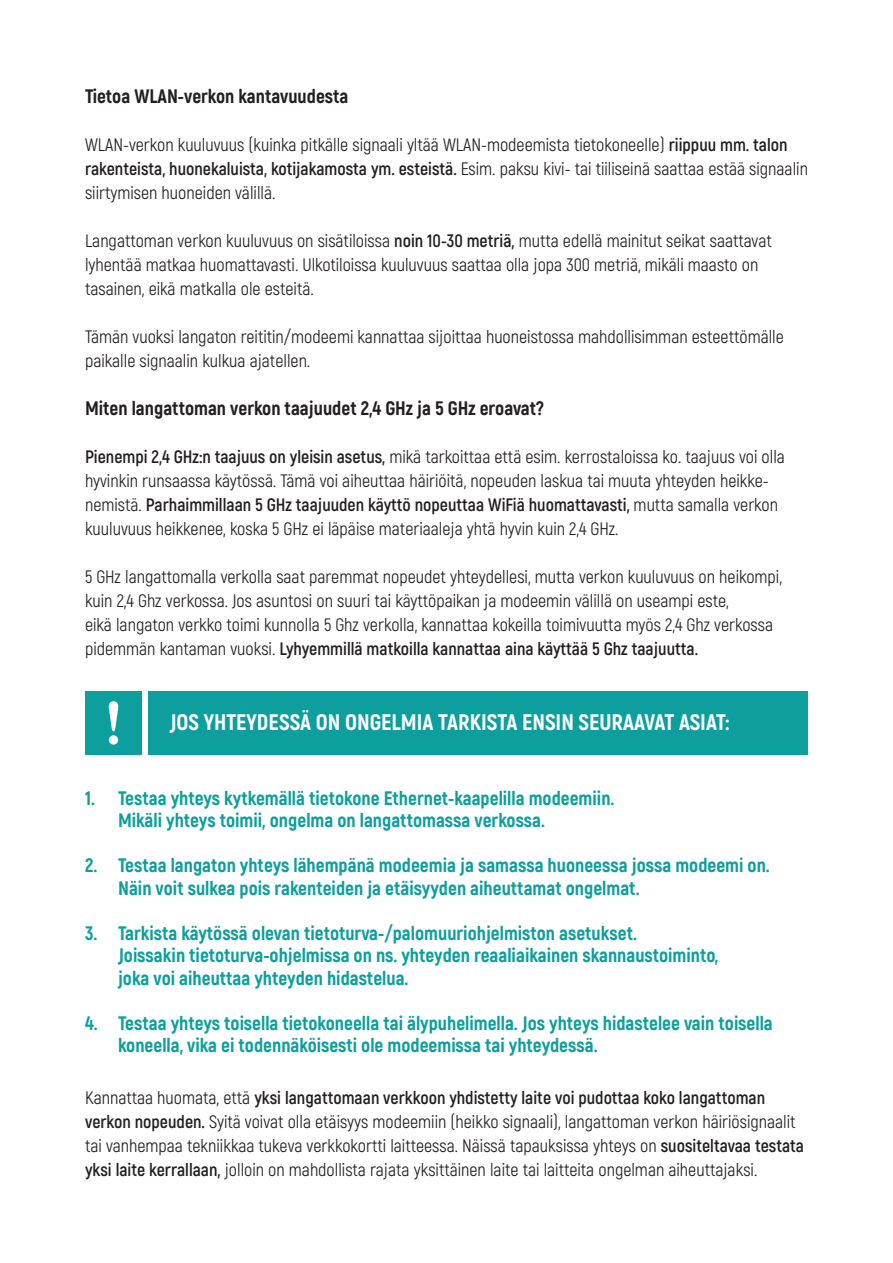
<style>
.page{position:relative;width:893px;height:1263px;background:#fff}
.page>*{position:absolute;margin:0;border:0;box-sizing:border-box;transform-origin:0 0}
.t1{font:800 22.5px "Akrobat";color:#fff}
.t2{font:800 19.5px/22.5px "Akrobat";color:#0c9f9d}
.t3{font:800 19.5px "Akrobat";color:#231f20}
.t4{font:18px/24px "Akrobat";color:#231f20}
.s1{font-weight:700}
</style>
<div class="page">
<div style="left:148px;top:691px;width:660px;height:64px;background:#0c9f9d"></div>
<div style="left:85px;top:691px;width:57px;height:64px;background:#0c9f9d"></div>
<svg style="left:109px;top:701px;width:9px;height:44px"></svg>
<p class="t3" style="left:85px;top:84px;width:265px">Tietoa WLAN-verkon kantavuudesta</p>
<p class="t4" style="left:85px;top:133px;width:724px">WLAN-verkon kuuluvuus (kuinka pitkälle signaali yltää WLAN-modeemista tietokoneelle) <span class="s1">riippuu mm. talon rakenteista, huonekaluista, kotijakamosta ym. esteistä.</span> Esim. paksu kivi- tai tiiliseinä saattaa estää signaalin siirtymisen huoneiden välillä.</p>
<p class="t4" style="left:85px;top:229px;width:688px">Langattoman verkon kuuluvuus on sisätiloissa <span class="s1">noin 10-30 metriä,</span> mutta edellä mainitut seikat saattavat lyhentää matkaa huomattavasti. Ulkotiloissa kuuluvuus saattaa olla jopa 300 metriä, mikäli maasto on tasainen, eikä matkalla ole esteitä.</p>
<p class="t4" style="left:85px;top:325px;width:700px">Tämän vuoksi langaton reititin/modeemi kannattaa sijoittaa huoneistossa mahdollisimman esteettömälle paikalle signaalin kulkua ajatellen.</p>
<p class="t3" style="left:85px;top:396px;width:461px">Miten langattoman verkon taajuudet 2,4 GHz ja 5 GHz eroavat?</p>
<p class="t4" style="left:85px;top:445px;width:701px"><span class="s1">Pienempi 2,4 GHz:n taajuus on yleisin asetus,</span> mikä tarkoittaa että esim. kerrostaloissa ko. taajuus voi olla hyvinkin runsaassa käytössä. Tämä voi aiheuttaa häiriöitä, nopeuden laskua tai muuta yhteyden heikke&shy;nemistä. <span class="s1">Parhaimmillaan 5 GHz taajuuden käyttö nopeuttaa WiFiä huomattavasti,</span> mutta samalla verkon kuuluvuus heikkenee, koska 5 GHz ei läpäise materiaaleja yhtä hyvin kuin 2,4 GHz.</p>
<p class="t4" style="left:85px;top:565px;width:698px">5 GHz langattomalla verkolla saat paremmat nopeudet yhteydellesi, mutta verkon kuuluvuus on heikompi, kuin 2,4 Ghz verkossa. Jos asuntosi on suuri tai käyttöpaikan ja modeemin välillä on useampi este,<br>eikä langaton verkko toimi kunnolla 5 Ghz verkolla, kannattaa kokeilla toimivuutta myös 2,4 Ghz verkossa pidemmän kantaman vuoksi. <span class="s1">Lyhyemmillä matkoilla kannattaa aina käyttää 5 Ghz taajuutta.</span></p>
<p class="t1" style="left:170px;top:708px;width:561px">JOS YHTEYDESSÄ ON ONGELMIA TARKISTA ENSIN SEURAAVAT ASIAT:</p>
<p class="t2" style="left:118px;top:786px;width:498px;text-indent:-33px">1. Testaa yhteys kytkemällä tietokone Ethernet-kaapelilla modeemiin.<br>Mikäli yhteys toimii, ongelma on langattomassa verkossa.</p>
<p class="t2" style="left:118px;top:854px;width:653px;text-indent:-33px">2. Testaa langaton yhteys lähempänä modeemia ja samassa huoneessa jossa modeemi on.<br>Näin voit sulkea pois rakenteiden ja etäisyyden aiheuttamat ongelmat.</p>
<p class="t2" style="left:118px;top:921px;width:602px;text-indent:-33px">3. Tarkista käytössä olevan tietoturva-/palomuuriohjelmiston asetukset.<br>Joissakin tietoturva-ohjelmissa on ns. yhteyden reaaliaikainen skannaustoiminto, joka voi aiheuttaa yhteyden hidastelua.</p>
<p class="t2" style="left:118px;top:1011px;width:656px;text-indent:-33px">4. Testaa yhteys toisella tietokoneella tai älypuhelimella. Jos yhteys hidastelee vain toisella koneella, vika ei todennäköisesti ole modeemissa tai yhteydessä.</p>
<p class="t4" style="left:85px;top:1086px;width:720px">Kannattaa huomata, että <span class="s1">yksi langattomaan verkkoon yhdistetty laite voi pudottaa koko langattoman verkon nopeuden.</span> Syitä voivat olla etäisyys modeemiin (heikko signaali), langattoman verkon häiriösignaalit tai vanhempaa tekniikkaa tukeva verkkokortti laitteessa. Näissä tapauksissa yhteys on <span class="s1">suositeltavaa testata yksi laite kerrallaan,</span> jolloin on mahdollista rajata yksittäinen laite tai laitteita ongelman aiheuttajaksi.</p>
</div>
